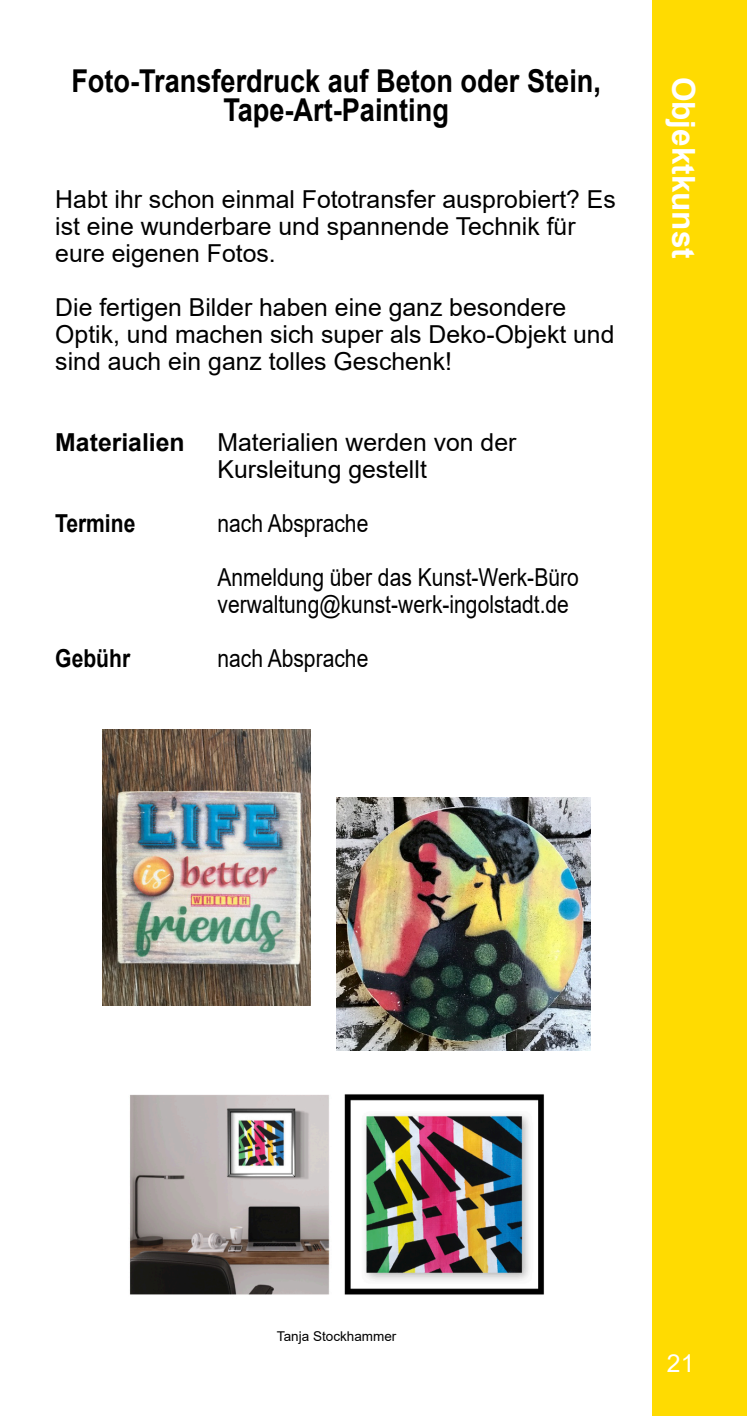
<style>
.page{position:relative;width:747px;height:1416px;background:#fff}
.page>*{position:absolute;margin:0;border:0;box-sizing:border-box;transform-origin:0 0}
.t1{font:700 31.5px/28.8px "Arial";color:#000;text-align:center;scale:.86 1}
.t2{font:700 31.5px "Arial";color:#fff}
.t3{font:24.75px/27px "Arial";color:#000}
.t4{font:24.75px/54px "Arial";color:#000;scale:.85 1}
.t5{font:700 24.75px "Arial";color:#000;scale:.85 1}
.t6{font:700 24.75px "Arial";color:#000}
.t7{font:24.75px "Arial";color:#fff}
.t8{font:13.5px "Arial";color:#000}
</style>
<div class="page">
<div style="left:651px;top:0;width:95px;height:1416px;background:#ffdb01"></div>
<img style="left:129px;top:1094px;width:415px;height:201px">
<img style="left:103px;top:729px;width:207px;height:276px">
<img style="left:337px;top:797px;width:252px;height:253px">
<p class="t1" style="left:71px;top:70px;width:617px">Foto-Transferdruck auf Beton oder Stein,<br>Tape-Art-Painting</p>
<p class="t3" style="left:55px;top:188px;width:561px">Habt ihr schon einmal Fototransfer ausprobiert? Es ist eine wunderbare und spannende Technik für eure eigenen Fotos.</p>
<p class="t3" style="left:55px;top:296px;width:560px">Die fertigen Bilder haben eine ganz besondere<br>Optik, und machen sich super als Deko-Objekt und sind auch ein ganz tolles Geschenk!</p>
<p class="t6" style="left:55px;top:433px;width:131px">Materialien</p>
<p class="t3" style="left:217px;top:431px;width:300px">Materialien werden von der<br>Kursleitung gestellt</p>
<p class="t5" style="left:55px;top:514px;width:96px">Termine</p>
<p class="t4" style="left:217px;top:499px;width:426px">nach Absprache<br>Anmeldung über das Kunst-Werk-Büro</p>
<p class="t4" style="left:217px;top:580px;width:415px">verwaltung@kunst-werk-ingolstadt.de</p>
<p class="t5" style="left:55px;top:649px;width:89px">Gebühr</p>
<p class="t4" style="left:217px;top:634px;width:179px">nach Absprache</p>
<p class="t2" style="left:695px;top:77px;width:184px;rotate:90deg">Objektkunst</p>
<p class="t8" style="left:277px;top:1331px;width:121px">Tanja Stockhammer</p>
<p class="t7" style="left:666px;top:1353px;width:29px">21</p>
</div>
